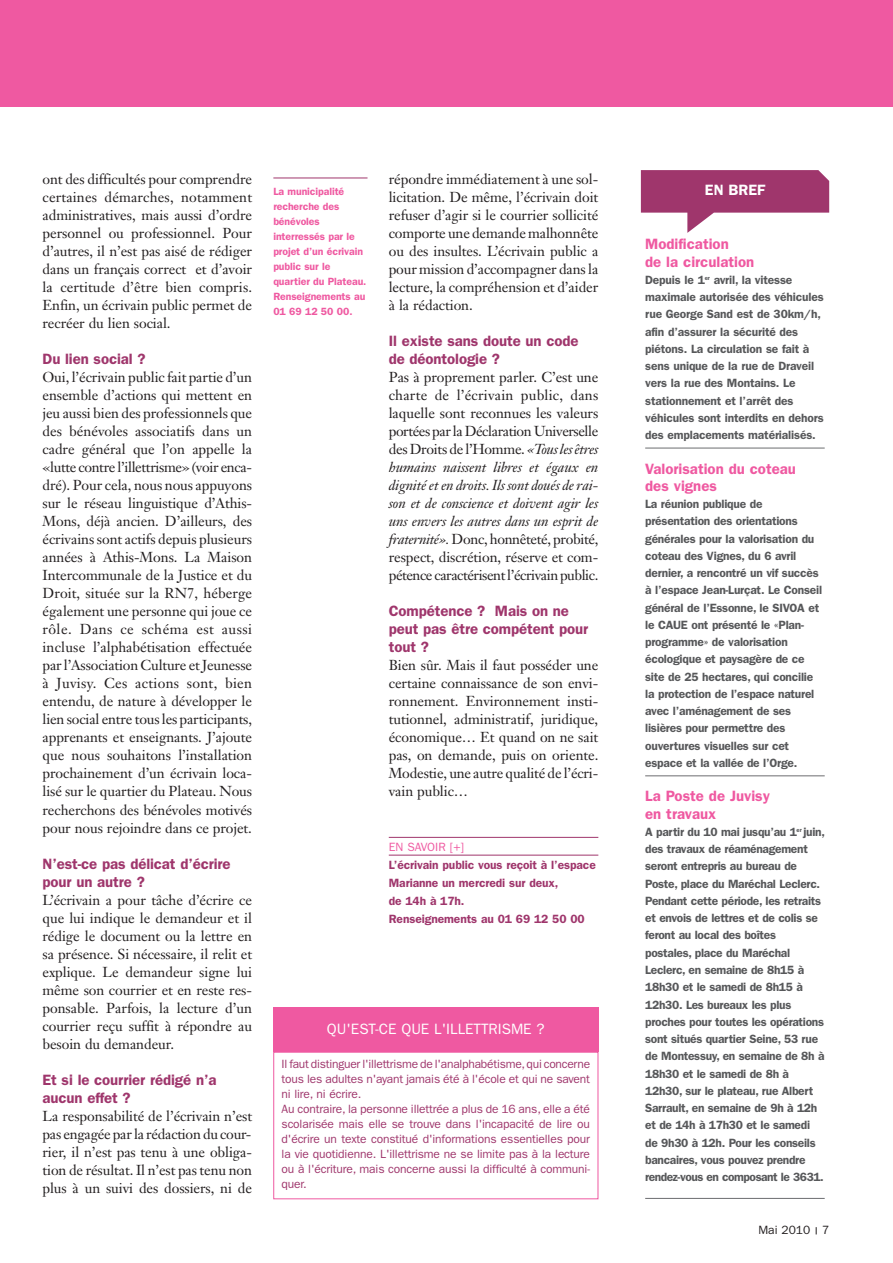
<style>
.page{position:relative;width:893px;height:1263px;background:#fff}
.page>*{position:absolute;margin:0;border:0;box-sizing:border-box;transform-origin:0 0}
.t1{font:600 15px/18px "Franklin Gothic";letter-spacing:-.005em;color:#9f366c}
.t2{font:600 15px/17.2px "Franklin Gothic";color:#ef59a1}
.t3{font:15px "Franklin Gothic";color:#fff}
.t4{font:600 15px "Franklin Gothic";color:#fff}
.t5{font:14.25px/18px "Janson Text";letter-spacing:-.005em;color:#231f20;text-align:justify}
.t6{font:600 12px/17.2px "Franklin Gothic";letter-spacing:-.02em;color:#57585a}
.t7{font:12px/15px "Franklin Gothic";letter-spacing:-.015em;color:#9f366c}
.t8{font:600 12px/18px "Franklin Gothic";letter-spacing:-.005em;color:#9f366c}
.t9{font:12px "Franklin Gothic";color:#ef59a1}
.t10{font:12px "Franklin Gothic";color:#231f20}
.t11{font:600 10.5px/15px "Franklin Gothic";letter-spacing:-.005em;color:#ef59a1}
.s1{font-style:italic}
</style>
<div class="page">
<svg style="left:641px;top:170px;width:188px;height:63px"></svg>
<hr style="left:645px;top:448px;width:180px;height:1px;background:#6c6d70">
<hr style="left:645px;top:775px;width:180px;height:1px;background:#6c6d70">
<hr style="left:645px;top:1198px;width:180px;height:1px;background:#6c6d70">
<div style="left:0;top:0;width:893px;height:107px;background:#ef59a1"></div>
<div style="left:273px;top:1052px;width:325px;height:147px;border:1px solid #ef59a1"></div>
<div style="left:273px;top:1007px;width:325px;height:45px;background:#ef59a1"></div>
<hr style="left:273px;top:178px;width:94px;height:1px;background:#9f366c">
<hr style="left:389px;top:837px;width:209px;height:1px;background:#9f366c">
<hr style="left:389px;top:855px;width:209px;height:1px;background:#9f366c">
<p class="t5" style="left:43px;top:172px;width:211px">ont des difficultés pour comprendre certaines démarches, notamment administratives, mais aussi d’ordre personnel ou professionnel. Pour d’autres, il n’est pas aisé de rédiger dans un français correct et d’avoir la certitude d’être bien compris.<br>Enfin, un écrivain public permet de recréer du lien social.</p>
<p class="t1" style="left:43px;top:352px;width:105px">Du lien social ?</p>
<p class="t5" style="left:43px;top:370px;width:211px">Oui, l’écrivain public fait partie d’un ensemble d’actions qui mettent en jeu aussi bien des professionnels que des bénévoles associatifs dans un cadre général que l’on appelle la «lutte contre l’illettrisme» (voir enca&shy;dré). Pour cela, nous nous appuyons sur le réseau linguistique d’Athis-Mons, déjà ancien. D’ailleurs, des écrivains sont actifs depuis plusieurs années à Athis-Mons. La Maison Intercommunale de la Justice et du Droit, située sur la RN7, héberge également une personne qui joue ce rôle. Dans ce schéma est aussi incluse l’alphabétisation effectuée par l’Association Culture etJeunesse à Juvisy. Ces actions sont, bien entendu, de nature à développer le lien social entre tous les participants, apprenants et enseignants. J’ajoute que nous souhaitons l’installation prochainement d’un écrivain loca&shy;lisé sur le quartier du Plateau. Nous recherchons des bénévoles motivés pour nous rejoindre dans ce projet.</p>
<p class="t1" style="left:43px;top:856px;width:190px">N’est-ce pas délicat d’écrire pour un autre ?</p>
<p class="t5" style="left:43px;top:892px;width:211px">L’écrivain a pour tâche d’écrire ce que lui indique le demandeur et il rédige le document ou la lettre en sa présence. Si nécessaire, il relit et explique. Le demandeur signe lui même son courrier et en reste res&shy;ponsable. Parfois, la lecture d’un courrier reçu suffit à répondre au besoin du demandeur.</p>
<p class="t1" style="left:43px;top:1072px;width:176px">Et si le courrier rédigé n’a aucun effet ?</p>
<p class="t5" style="left:43px;top:1108px;width:211px">La responsabilité de l’écrivain n’est pas engagée par la rédaction du cour&shy;rier, il n’est pas tenu à une obliga&shy;tion de résultat. Il n’est pas tenu non plus à un suivi des dossiers, ni de</p>
<p class="t11" style="left:273px;top:185px;width:95px">La municipalité recherche des bénévoles interressés par le projet d’un écrivain public sur le quartier du Plateau.<br>Renseignements au<br>01 69 12 50 00.</p>
<p class="t5" style="left:389px;top:172px;width:211px">répondre immédiatement à une sol&shy;licitation. De même, l’écrivain doit refuser d’agir si le courrier sollicité comporte une demande malhonnête ou des insultes. L’écrivain public a pour mission d’accompagner dans la lecture, la compréhension et d’aider à la rédaction.</p>
<p class="t1" style="left:389px;top:334px;width:191px">Il existe sans doute un code de déontologie ?</p>
<p class="t5" style="left:389px;top:370px;width:211px">Pas à proprement parler. C’est une charte de l’écrivain public, dans laquelle sont reconnues les valeurs portées par la Déclaration Universelle des Droits de l’Homme. <span class="s1">«Tous les êtres humains naissent libres et égaux en dignité et en droits. Ils sont doués de rai&shy;son et de conscience et doivent agir les uns envers les autres dans un esprit de fraternité».</span> Donc, honnêteté, probité, respect, discrétion, réserve et com&shy;pétence caractérisent l’écrivain public.</p>
<p class="t1" style="left:389px;top:604px;width:201px">Compétence ? Mais on ne peut pas être compétent pour tout ?</p>
<p class="t5" style="left:389px;top:658px;width:211px">Bien sûr. Mais il faut posséder une certaine connaissance de son envi&shy;ronnement. Environnement insti&shy;tutionnel, administratif, juridique, économique… Et quand on ne sait pas, on demande, puis on oriente.<br>Modestie, une autre qualité de l’écri&shy;vain public…</p>
<p class="t9" style="left:389px;top:842px;width:77px">EN SAVOIR [+]</p>
<p class="t8" style="left:389px;top:856px;width:209px">L’écrivain public vous reçoit à l’espace<br>Marianne un mercredi sur deux,<br>de 14h à 17h.<br>Renseignements au 01 69 12 50 00</p>
<p class="t3" style="left:327px;top:1023px;width:219px">QU'EST-CE QUE L'ILLETTRISME ?</p>
<p class="t7" style="left:282px;top:1058px;width:310px">Il faut distinguer l'illettrisme de l'analphabétisme,qui concerne tous les adultes n'ayant jamais été à l'école et qui ne savent ni lire, ni écrire.<br>Au contraire, la personne illettrée a plus de 16 ans, elle a été scolarisée mais elle se trouve dans l'incapacité de lire ou d'écrire un texte constitué d'informations essentielles pour la vie quotidienne. L'illettrisme ne se limite pas à la lecture ou à l'écriture, mais concerne aussi la difficulté à communi&shy;quer.</p>
<p class="t4" style="left:705px;top:185px;width:62px">EN BREF</p>
<p class="t2" style="left:645px;top:237px;width:111px">Modification<br>de la circulation</p>
<p class="t6" style="left:645px;top:272px;width:180px">Depuis le 1<sup>er</sup> avril, la vitesse maximale autorisée des véhicules rue George Sand est de 30km/h, afin d’assurer la sécurité des piétons. La circulation se fait à sens unique de la rue de Draveil vers la rue des Montains. Le stationnement et l’arrêt des véhicules sont interdits en dehors des emplacements matérialisés.</p>
<p class="t2" style="left:645px;top:461px;width:152px">Valorisation du coteau des vignes</p>
<p class="t6" style="left:645px;top:496px;width:178px">La réunion publique de présentation des orientations générales pour la valorisation du coteau des Vignes, du 6 avril dernier, a rencontré un vif succès à l’espace Jean-Lurçat. Le Conseil général de l’Essonne, le SIVOA et le CAUE ont présenté le «Plan&shy;programme» de valorisation écologique et paysagère de ce site de 25 hectares, qui concilie la protection de l’espace naturel avec l’aménagement de ses lisières pour permettre des ouvertures visuelles sur cet espace et la vallée de l’Orge.</p>
<p class="t2" style="left:645px;top:789px;width:126px">La Poste de Juvisy en travaux</p>
<p class="t6" style="left:645px;top:824px;width:181px">A partir du 10 mai jusqu’au 1<sup>er</sup> juin, des travaux de réaménagement seront entrepris au bureau de<br>Poste, place du Maréchal Leclerc.<br>Pendant cette période, les retraits et envois de lettres et de colis se feront au local des boîtes postales, place du Maréchal<br>Leclerc, en semaine de 8h15 à<br>18h30 et le samedi de 8h15 à<br>12h30. Les bureaux les plus proches pour toutes les opérations sont situés quartier Seine, 53 rue de Montessuy, en semaine de 8h à<br>18h30 et le samedi de 8h à<br>12h30, sur le plateau, rue Albert<br>Sarrault, en semaine de 9h à 12h et de 14h à 17h30 et le samedi de 9h30 à 12h. Pour les conseils bancaires, vous pouvez prendre rendez-vous en composant le 3631.</p>
<p class="t10" style="left:758px;top:1226px;width:72px">Mai 2010 7</p>
</div>
